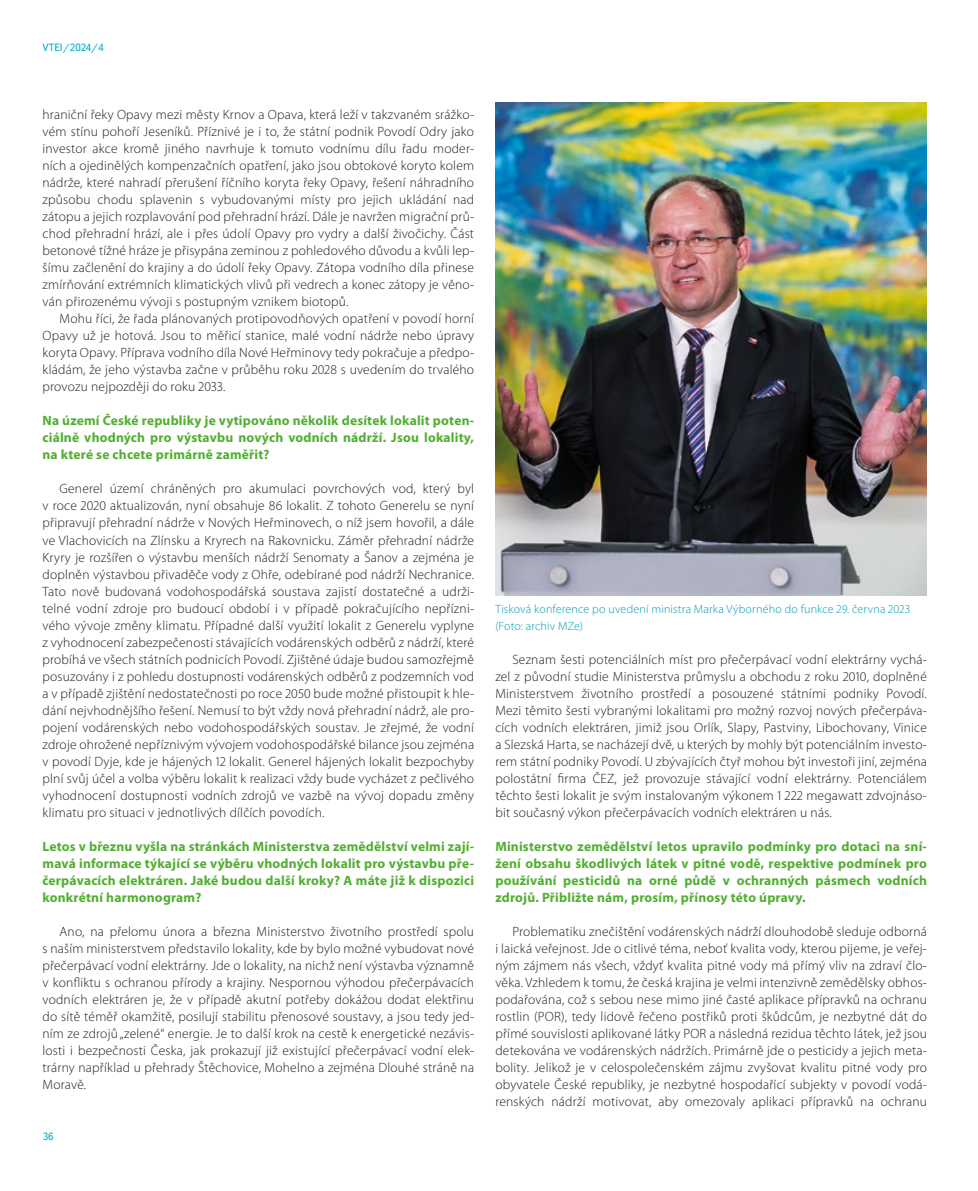
<style>
.page{position:relative;width:978px;height:1191px;background:#fff}
.page>*{position:absolute;margin:0;border:0;box-sizing:border-box;transform-origin:0 0}
.t1{font:300 13.5px/17px "Myriad Pro";letter-spacing:.015em;color:#1d1d1b;text-align:justify}
.t2{font:700 13.5px/17px "Myriad Pro";letter-spacing:.015em;color:#52ae32;text-align:justify}
.t3{font:300 12px/17px "Myriad Pro";letter-spacing:.015em;color:#009cb4}
.t4{font:10.5px "Textbook New";color:#00afcb}
</style>
<div class="page">
<img style="left:495px;top:102px;width:432px;height:493px">
<p class="t4" style="left:43px;top:41px;width:63px">VTEI/2024/4</p>
<p class="t1" style="left:43px;top:106px;width:433px">hraniční řeky Opavy mezi městy Krnov a Opava, která leží v takzvaném srážko&shy;vém stínu pohoří Jeseníků. Příznivé je i to, že státní podnik Povodí Odry jako investor akce kromě jiného navrhuje k tomuto vodnímu dílu řadu moder&shy;ních a ojedinělých kompenzačních opatření, jako jsou obtokové koryto kolem nádrže, které nahradí přerušení říčního koryta řeky Opavy, řešení náhradního způsobu chodu splavenin s vybudovanými místy pro jejich ukládání nad zátopu a jejich rozplavování pod přehradní hrází. Dále je navržen migrační prů&shy;chod přehradní hrází, ale i přes údolí Opavy pro vydry a další živočichy. Část betonové tížné hráze je přisypána zeminou z pohledového důvodu a kvůli lep&shy;šímu začlenění do krajiny a do údolí řeky Opavy. Zátopa vodního díla přinese zmírňování extrémních klimatických vlivů při vedrech a konec zátopy je věno&shy;ván přirozenému vývoji s postupným vznikem biotopů.</p>
<p class="t1" style="left:43px;top:310px;width:433px;text-indent:17px">Mohu říci, že řada plánovaných protipovodňových opatření v povodí horní Opavy už je hotová. Jsou to měřicí stanice, malé vodní nádrže nebo úpravy koryta Opavy. Příprava vodního díla Nové Heřminovy tedy pokračuje a předpo&shy;kládám, že jeho výstavba začne v průběhu roku 2028 s uvedením do trvalého provozu nejpozději do roku 2033.</p>
<p class="t2" style="left:43px;top:412px;width:433px">Na území České republiky je vytipováno několik desítek lokalit poten&shy;ciálně vhodných pro výstavbu nových vodních nádrží. Jsou lokality, na které se chcete primárně zaměřit?</p>
<p class="t1" style="left:43px;top:480px;width:433px;text-indent:17px">Generel území chráněných pro akumulaci povrchových vod, který byl v roce 2020 aktualizován, nyní obsahuje 86 lokalit. Z tohoto Generelu se nyní připravují přehradní nádrže v Nových Heřminovech, o níž jsem hovořil, a dále ve Vlachovicích na Zlínsku a Kryrech na Rakovnicku. Záměr přehradní nádrže Kryry je rozšířen o výstavbu menších nádrží Senomaty a Šanov a zejména je doplněn výstavbou přivaděče vody z Ohře, odebírané pod nádrží Nechranice.<br>Tato nově budovaná vodohospodářská soustava zajistí dostatečné a udrži&shy;telné vodní zdroje pro budoucí období i v případě pokračujícího nepřízni&shy;vého vývoje změny klimatu. Případné další využití lokalit z Generelu vyplyne z vyhodnocení zabezpečenosti stávajících vodárenských odběrů z nádrží, které probíhá ve všech státních podnicích Povodí. Zjištěné údaje budou samozřejmě posuzovány i z pohledu dostupnosti vodárenských odběrů z podzemních vod a v případě zjištění nedostatečnosti po roce 2050 bude možné přistoupit k hle&shy;dání nejvhodnějšího řešení. Nemusí to být vždy nová přehradní nádrž, ale pro&shy;pojení vodárenských nebo vodohospodářských soustav. Je zřejmé, že vodní zdroje ohrožené nepříznivým vývojem vodohospodářské bilance jsou zejména v povodí Dyje, kde je hájených 12 lokalit. Generel hájených lokalit bezpochyby plní svůj účel a volba výběru lokalit k realizaci vždy bude vycházet z pečlivého vyhodnocení dostupnosti vodních zdrojů ve vazbě na vývoj dopadu změny klimatu pro situaci v jednotlivých dílčích povodích.</p>
<p class="t2" style="left:43px;top:837px;width:433px">Letos v březnu vyšla na stránkách Ministerstva zemědělství velmi zají&shy;mavá informace týkající se výběru vhodných lokalit pro výstavbu pře&shy;čerpávacích elektráren. Jaké budou další kroky? A máte již k dispozici konkrétní harmonogram?</p>
<p class="t1" style="left:43px;top:922px;width:433px;text-indent:17px">Ano, na přelomu února a března Ministerstvo životního prostředí spolu s naším ministerstvem představilo lokality, kde by bylo možné vybudovat nové přečerpávací vodní elektrárny. Jde o lokality, na nichž není výstavba významně v konfliktu s ochranou přírody a krajiny. Nespornou výhodou přečerpávacích vodních elektráren je, že v případě akutní potřeby dokážou dodat elektřinu do sítě téměř okamžitě, posilují stabilitu přenosové soustavy, a jsou tedy jed&shy;ním ze zdrojů „zelené“ energie. Je to další krok na cestě k energetické nezávis&shy;losti i bezpečnosti Česka, jak prokazují již existující přečerpávací vodní elek&shy;trárny například u přehrady Štěchovice, Mohelno a zejména Dlouhé stráně na Moravě.</p>
<p class="t4" style="left:43px;top:1130px;width:12px">36</p>
<p class="t3" style="left:495px;top:600px;width:416px">Tisková konference po uvedení ministra Marka Výborného do funkce 29. června 2023 (Foto: archiv MZe)</p>
<p class="t1" style="left:495px;top:650px;width:433px;text-indent:17px">Seznam šesti potenciálních míst pro přečerpávací vodní elektrárny vychá&shy;zel z původní studie Ministerstva průmyslu a obchodu z roku 2010, doplněné Ministerstvem životního prostředí a posouzené státními podniky Povodí.<br>Mezi těmito šesti vybranými lokalitami pro možný rozvoj nových přečerpáva&shy;cích vodních elektráren, jimiž jsou Orlík, Slapy, Pastviny, Libochovany, Vinice a Slezská Harta, se nacházejí dvě, u kterých by mohly být potenciálním investo&shy;rem státní podniky Povodí. U zbývajících čtyř mohou být investoři jiní, zejména polostátní firma ČEZ, jež provozuje stávající vodní elektrárny. Potenciálem těchto šesti lokalit je svým instalovaným výkonem 1 222 megawatt zdvojnáso&shy;bit současný výkon přečerpávacích vodních elektráren u nás.</p>
<p class="t2" style="left:495px;top:837px;width:433px">Ministerstvo zemědělství letos upravilo podmínky pro dotaci na sní&shy;žení obsahu škodlivých látek v pitné vodě, respektive podmínek pro používání pesticidů na orné půdě v ochranných pásmech vodních zdrojů. Přibližte nám, prosím, přínosy této úpravy.</p>
<p class="t1" style="left:495px;top:922px;width:433px;text-indent:17px">Problematiku znečištění vodárenských nádrží dlouhodobě sleduje odborná i laická veřejnost. Jde o citlivé téma, neboť kvalita vody, kterou pijeme, je veřej&shy;ným zájmem nás všech, vždyť kvalita pitné vody má přímý vliv na zdraví člo&shy;věka. Vzhledem k tomu, že česká krajina je velmi intenzivně zemědělsky obhos&shy;podařována, což s sebou nese mimo jiné časté aplikace přípravků na ochranu rostlin (POR), tedy lidově řečeno postřiků proti škůdcům, je nezbytné dát do přímé souvislosti aplikované látky POR a následná rezidua těchto látek, jež jsou detekována ve vodárenských nádržích. Primárně jde o pesticidy a jejich meta&shy;bolity. Jelikož je v celospolečenském zájmu zvyšovat kvalitu pitné vody pro obyvatele České republiky, je nezbytné hospodařící subjekty v povodí vodá&shy;renských nádrží motivovat, aby omezovaly aplikaci přípravků na ochranu</p>
</div>
